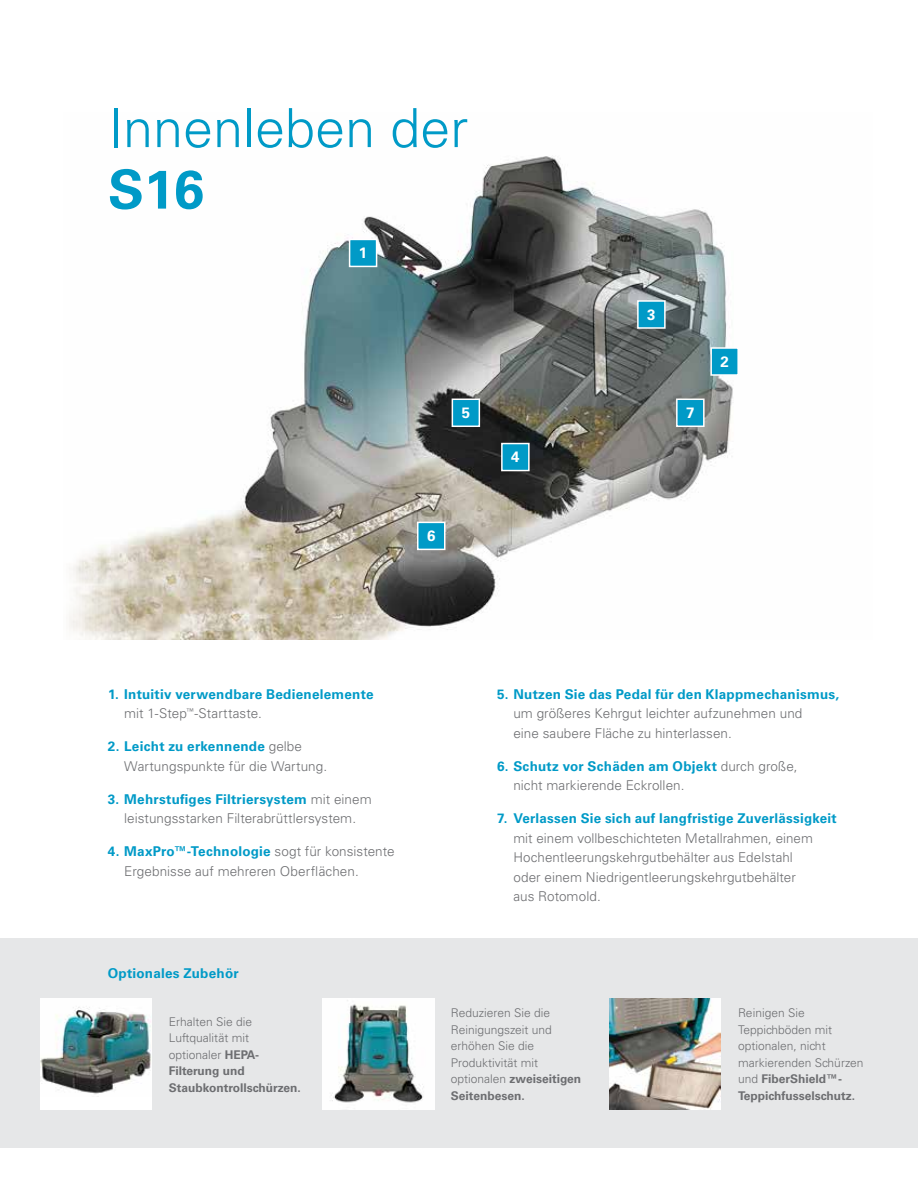
<style>
.page{position:relative;width:918px;height:1188px;background:#fff}
.page>*{position:absolute;margin:0;border:0;box-sizing:border-box;transform-origin:0 0}
.t1{font:300 54px "Univers LT Std";color:#009ac7}
.t2{font:700 54px "Univers LT Std";color:#009ac7}
.t3{font:700 15px "Univers LT Std";color:#fff}
.t4{font:300 13.5px/19.5px "Univers LT Std";letter-spacing:.005em;color:#6d6e71}
.t5{font:700 13.5px/19.5px "Univers LT Std";letter-spacing:.02em;color:#009ac7}
.t6{font:300 12px/16.5px "Univers LT Std";color:#6d6e71}
.s1{font-weight:300;color:#6d6e71}
.s2{font-weight:700;color:#009ac7}
.s3{font-weight:700}
</style>
<div class="page">
<img style="left:69px;top:156px;width:664px;height:483px">
<div style="left:350px;top:239px;width:27px;height:27px;background:#009ac7"></div>
<div style="left:349px;top:239px;width:28px;height:28px;border:2px solid #fff"></div>
<div style="left:711px;top:348px;width:27px;height:27px;background:#009ac7"></div>
<div style="left:710px;top:347px;width:29px;height:29px;border:2px solid #fff"></div>
<div style="left:638px;top:301px;width:27px;height:27px;background:#009ac7"></div>
<div style="left:637px;top:300px;width:29px;height:29px;border:2px solid #fff"></div>
<div style="left:502px;top:444px;width:27px;height:27px;background:#009ac7"></div>
<div style="left:501px;top:443px;width:29px;height:28px;border:2px solid #fff"></div>
<div style="left:452px;top:399px;width:27px;height:27px;background:#009ac7"></div>
<div style="left:452px;top:399px;width:28px;height:28px;border:2px solid #fff"></div>
<div style="left:418px;top:522px;width:27px;height:27px;background:#009ac7"></div>
<div style="left:417px;top:522px;width:29px;height:28px;border:2px solid #fff"></div>
<div style="left:677px;top:399px;width:27px;height:27px;background:#009ac7"></div>
<div style="left:676px;top:399px;width:29px;height:28px;border:2px solid #fff"></div>
<div style="left:0;top:938px;width:918px;height:210px;background:#e6e7e8"></div>
<img style="left:609px;top:999px;width:111px;height:111px">
<img style="left:323px;top:999px;width:111px;height:111px">
<div style="left:40px;top:999px;width:112px;height:111px;background:#fff"></div>
<img style="left:40px;top:1007px;width:111px;height:90px">
<h1 class="t1" style="left:108px;top:95px;width:362px">Innenleben der</h1>
<h1 class="t2" style="left:108px;top:158px;width:98px">S16</h1>
<p class="t3" style="left:359px;top:244px;width:10px">1</p>
<p class="t3" style="left:462px;top:404px;width:10px">5</p>
<p class="t3" style="left:427px;top:527px;width:10px">6</p>
<p class="t3" style="left:511px;top:448px;width:10px">4</p>
<p class="t3" style="left:647px;top:306px;width:10px">3</p>
<p class="t3" style="left:686px;top:404px;width:10px">7</p>
<p class="t3" style="left:721px;top:353px;width:10px">2</p>
<p class="t5" style="left:124px;top:684px;width:251px;text-indent:-16px">1. Intuitiv verwendbare Bedienelemente <span class="s1">mit 1-Step</span><sup>™</sup><span class="s1">-Starttaste.</span></p>
<p class="t4" style="left:124px;top:737px;width:205px;text-indent:-16px"><span class="s2">2. Leicht zu erkennende</span> gelbe<br>Wartungspunkte für die Wartung.</p>
<p class="t4" style="left:108px;top:789px;width:265px;text-align:center"><span class="s2">3. Mehrstufiges Filtriersystem</span> mit einem leistungsstarken Filterabrüttlersystem.</p>
<p class="t4" style="left:124px;top:842px;width:272px;text-indent:-16px"><span class="s2">4. MaxPro™-Technologie</span> sogt für konsistente<br>Ergebnisse auf mehreren Oberflächen.</p>
<p class="t5" style="left:108px;top:964px;width:132px">Optionales Zubehör</p>
<p class="t6" style="left:169px;top:1013px;width:134px">Erhalten Sie die<br>Luftqualität mit optionaler <span class="s3">HEPA-<br>Filterung und<br>Staubkontrollschürzen.</span></p>
<p class="t5" style="left:497px;top:684px;width:343px">5. Nutzen Sie das Pedal für den Klappmechanismus,</p>
<p class="t4" style="left:513px;top:704px;width:291px">um größeres Kehrgut leichter aufzunehmen und eine saubere Fläche zu hinterlassen.</p>
<p class="t4" style="left:513px;top:756px;width:286px;text-indent:-16px"><span class="s2">6. Schutz vor Schäden am Objekt</span> durch große, nicht markierende Eckrollen.</p>
<p class="t5" style="left:497px;top:809px;width:341px">7. Verlassen Sie sich auf langfristige Zuverlässigkeit</p>
<p class="t4" style="left:513px;top:828px;width:301px">mit einem vollbeschichteten Metallrahmen, einem Hochentleerungskehrgutbehälter aus Edelstahl oder einem Niedrigentleerungskehrgutbehälter aus Rotomold.</p>
<p class="t6" style="left:451px;top:1005px;width:132px">Reduzieren Sie die<br>Reinigungszeit und erhöhen Sie die<br>Produktivität mit optionalen <span class="s3">zweiseitigen<br>Seitenbesen.</span></p>
<p class="t6" style="left:738px;top:1005px;width:127px">Reinigen Sie<br>Teppichböden mit optionalen, nicht markierenden Schürzen und <span class="s3">FiberShield™-<br>Teppichfusselschutz.</span></p>
</div>
